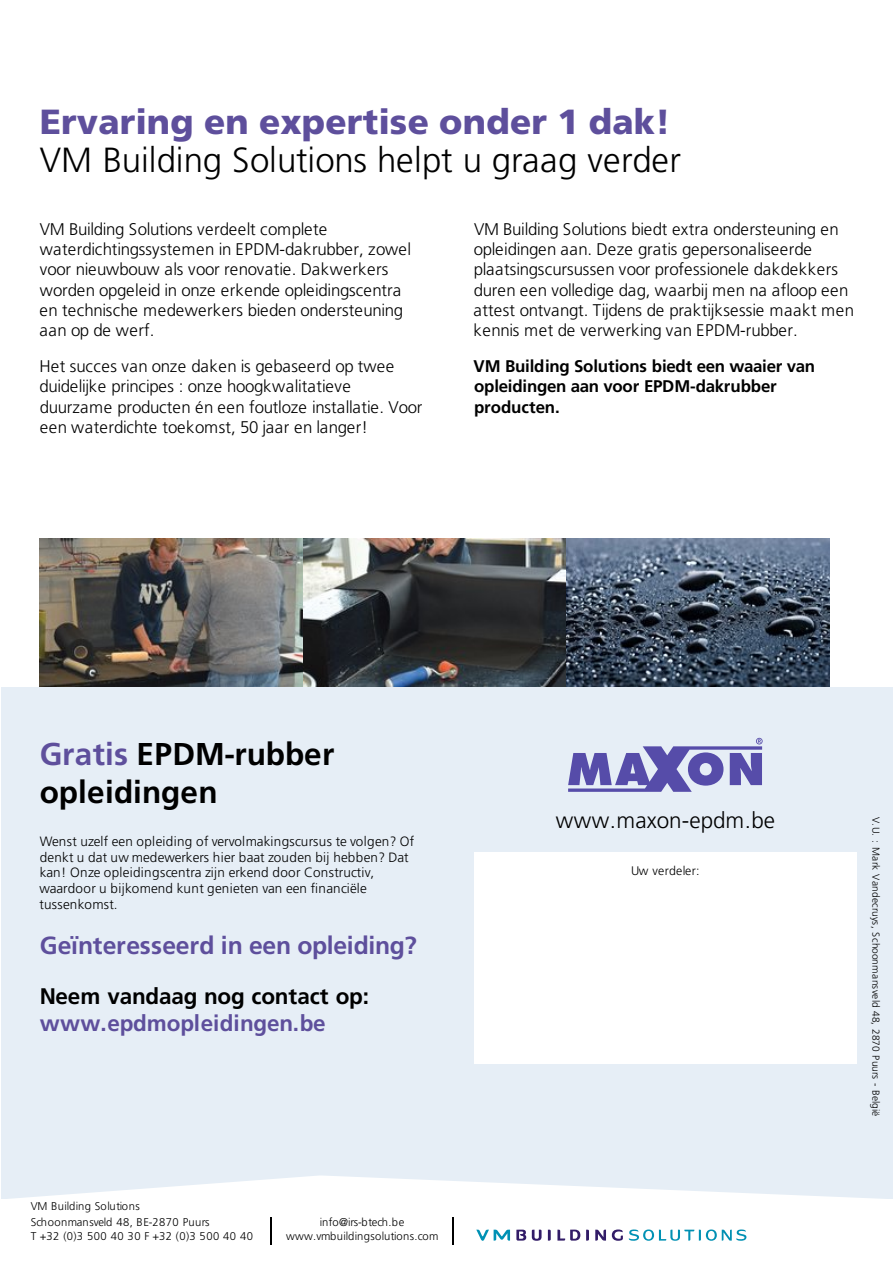
<style>
.page{position:relative;width:893px;height:1263px;background:#fff}
.page>*{position:absolute;margin:0;border:0;box-sizing:border-box;transform-origin:0 0}
.t1{font:300 34.8px/38.2px "Frutiger LT Std";letter-spacing:-.01em;color:#000}
.t2{font:700 31.5px/38.2px "Frutiger LT Std";letter-spacing:.005em;color:#000}
.t3{font:700 24.75px "Frutiger LT Std";letter-spacing:-.01em;color:#5e4f9c}
.t4{font:700 22.5px/27px "Frutiger LT Std";letter-spacing:-.005em;color:#000}
.t5{font:300 22.5px "Frutiger LT Std";color:#000}
.t6{font:300 16.8px/20.2px "Frutiger LT Std";color:#000}
.t7{font:700 16.8px/20.2px "Frutiger LT Std";letter-spacing:-.01em;color:#000}
.t8{font:300 13.5px/15.8px "Frutiger LT Std";letter-spacing:.025em;color:#000}
.t9{font:300 12.3px "Frutiger LT Std";letter-spacing:.02em;color:#000}
.t10{font:300 11.25px/15.8px "Frutiger LT Std";letter-spacing:.045em;color:#000}
.t11{font:300 11.25px/13.5px "Frutiger LT Std";letter-spacing:.005em;color:#000;text-align:center}
.t12{font:300 10.2px "Frutiger LT Std";color:#000}
.s1{font-weight:900;color:#5e4f9c}
.s2{color:#5e4f9c}
</style>
<div class="page">
<hr style="left:270px;top:1217px;width:2px;height:27px;background:#000">
<svg style="left:453px;top:1217px;width:1px;height:27px"></svg>
<svg style="left:532px;top:1230px;width:10px;height:11px"></svg>
<svg style="left:557px;top:1229px;width:23px;height:11px"></svg>
<svg style="left:516px;top:1229px;width:10px;height:11px"></svg>
<svg style="left:586px;top:1230px;width:3px;height:10px"></svg>
<svg style="left:548px;top:1230px;width:3px;height:10px"></svg>
<svg style="left:595px;top:1230px;width:11px;height:10px"></svg>
<svg style="left:612px;top:1229px;width:11px;height:12px"></svg>
<svg style="left:629px;top:1229px;width:117px;height:12px"></svg>
<svg style="left:476px;top:1230px;width:34px;height:11px"></svg>
<img style="left:40px;top:539px;width:790px;height:148px">
<div style="left:2px;top:687px;width:891px;height:512px;background:#e6eef6"></div>
<div style="left:474px;top:852px;width:383px;height:212px;background:#fff"></div>
<svg style="left:568px;top:738px;width:195px;height:54px"></svg>
<svg style="left:12px;top:1175px;width:865px;height:24px"></svg>
<p class="t1" style="left:40px;top:105px;width:643px"><span class="s1">Ervaring en expertise onder 1 dak!<br></span>VM Building Solutions helpt u graag verder</p>
<p class="t6" style="left:40px;top:220px;width:373px">VM Building Solutions verdeelt complete waterdichtingssystemen in EPDM-dakrubber, zowel voor nieuwbouw als voor renovatie. Dakwerkers worden opgeleid in onze erkende opleidingscentra en technische medewerkers bieden ondersteuning aan op de werf.</p>
<p class="t6" style="left:39px;top:357px;width:384px">Het succes van onze daken is gebaseerd op twee duidelijke principes : onze hoogkwalitatieve duurzame producten én een foutloze installatie. Voor een waterdichte toekomst, 50 jaar en langer!</p>
<p class="t6" style="left:474px;top:220px;width:382px">VM Building Solutions biedt extra ondersteuning en opleidingen aan. Deze gratis gepersonaliseerde plaatsingscursussen voor professionele dakdekkers duren een volledige dag, waarbij men na afloop een attest ontvangt. Tijdens de praktijksessie maakt men kennis met de verwerking van EPDM-rubber.</p>
<p class="t7" style="left:473px;top:357px;width:343px">VM Building Solutions biedt een waaier van opleidingen aan voor EPDM-dakrubber producten.</p>
<p class="t2" style="left:40px;top:737px;width:296px"><span class="s2">Gratis</span> EPDM-rubber opleidingen</p>
<p class="t8" style="left:40px;top:834px;width:376px">Wenst uzelf een opleiding of vervolmakingscursus te volgen? Of denkt u dat uw medewerkers hier baat zouden bij hebben? Dat kan! Onze opleidingscentra zijn erkend door Constructiv, waardoor u bijkomend kunt genieten van een financiële tussenkomst.</p>
<p class="t3" style="left:40px;top:935px;width:378px">Geïnteresseerd in een opleiding?</p>
<p class="t4" style="left:40px;top:985px;width:331px">Neem vandaag nog contact op: <span class="s2">www.epdmopleidingen.be</span></p>
<p class="t10" style="left:31px;top:1199px;width:180px">VM Building Solutions<br>Schoonmansveld 48, BE-2870 Puurs</p>
<p class="t10" style="left:31px;top:1229px;width:224px">T +32 (0)3 500 40 30 F +32 (0)3 500 40 40</p>
<p class="t11" style="left:286px;top:1216px;width:154px">info@irs-btech.be www.vmbuildingsolutions.com</p>
<p class="t5" style="left:556px;top:811px;width:221px">www.maxon-epdm.be</p>
<p class="t9" style="left:631px;top:866px;width:70px">Uw verdeler:</p>
<p class="t12" style="left:880px;top:816px;width:301px;rotate:90deg">V.U. : Mark Vandecruys, Schoonmansveld 48, 2870 Puurs - België</p>
</div>
